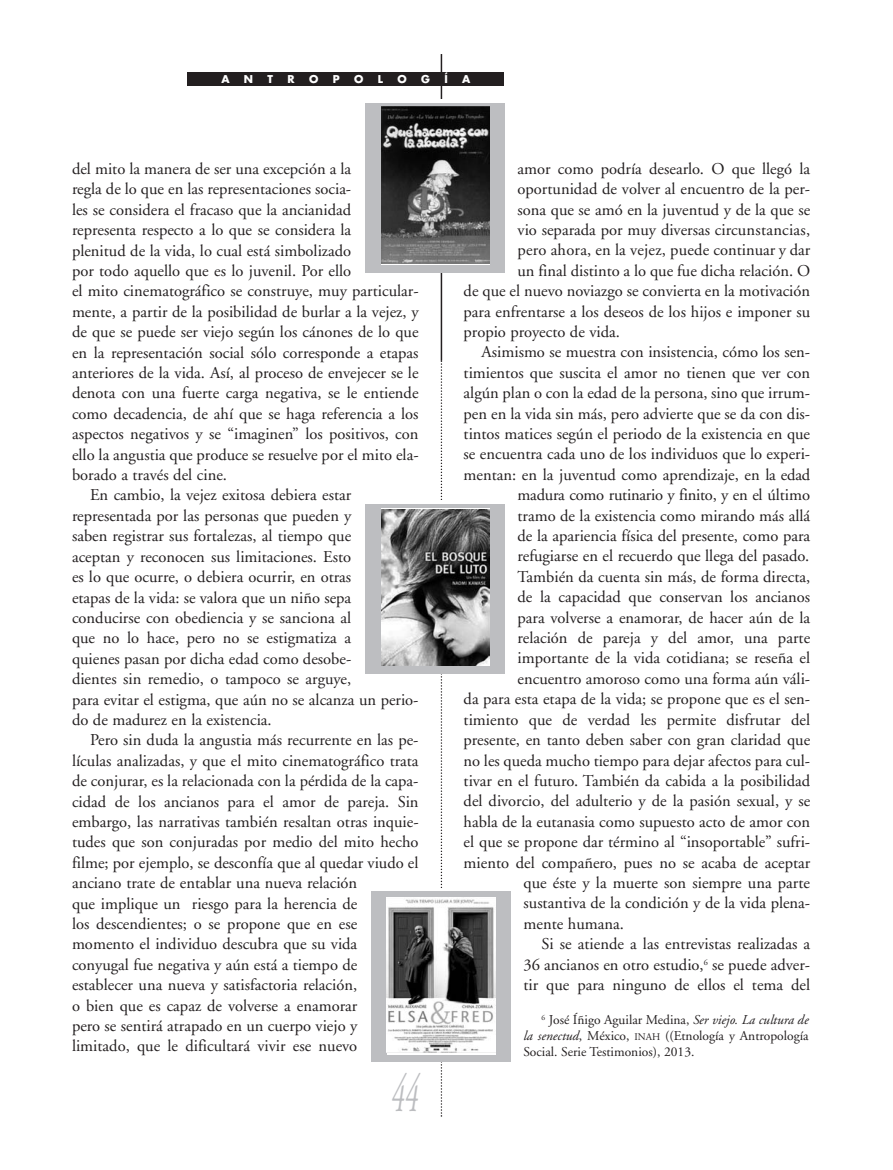
<style>
.page{position:relative;width:893px;height:1170px;background:#fff}
.page>*{position:absolute;margin:0;border:0;box-sizing:border-box;transform-origin:0 0}
.t1{font:italic 54px "Adobe Garamond";color:#bcbdc0;scale:.5 1}
.t2{font:16.5px "Adobe Garamond";color:#231f20}
.t3{font:13.5px/15.9px "Adobe Garamond";color:#231f20;text-align:justify}
.t4{font:700 10.5px "Futura";color:#fff}
.s1{font-style:italic}
.s2{font-size:10.2px}
</style>
<div class="page">
<hr style="left:441px;top:54px;width:1px;height:306px;background:#231f20">
<svg style="left:441px;top:360px;width:1px;height:756px"></svg>
<div style="left:188px;top:72px;width:316px;height:14px;background:#231f20"></div>
<div style="left:365px;top:99px;width:139px;height:173px;background:#fff"></div>
<div style="left:365px;top:103px;width:139px;height:169px;background:#bdbec1"></div>
<div style="left:381px;top:107px;width:109px;height:158px;background:#7a7a7a"></div>
<img style="left:382px;top:107px;width:108px;height:156px">
<svg style="left:365px;top:500px;width:139px;height:173px;background:#c2c3c5"></svg>
<img style="left:381px;top:509px;width:109px;height:156px">
<div style="left:371px;top:891px;width:139px;height:170px;background:#bdbec1"></div>
<svg style="left:387px;top:896px;width:109px;height:158px"></svg>
<img style="left:387px;top:896px;width:108px;height:156px">
<p class="t4" style="left:221px;top:74px;width:10px">A</p>
<p class="t4" style="left:244px;top:74px;width:11px">N</p>
<p class="t4" style="left:268px;top:74px;width:7px">T</p>
<p class="t4" style="left:288px;top:74px;width:9px">R</p>
<p class="t4" style="left:309px;top:74px;width:11px">O</p>
<p class="t4" style="left:333px;top:74px;width:8px">P</p>
<p class="t4" style="left:354px;top:74px;width:11px">O</p>
<p class="t4" style="left:378px;top:74px;width:7px">L</p>
<p class="t4" style="left:397px;top:74px;width:11px">O</p>
<p class="t4" style="left:421px;top:74px;width:10px">G</p>
<p class="t4" style="left:444px;top:74px;width:5px">Í</p>
<p class="t4" style="left:462px;top:74px;width:10px">A</p>
<p class="t2" style="left:72px;top:162px;width:281px">del mito la manera de ser una excepción a la</p>
<p class="t2" style="left:72px;top:182px;width:281px">regla de lo que en las representaciones socia-</p>
<p class="t2" style="left:72px;top:203px;width:281px">les se considera el fracaso que la ancianidad</p>
<p class="t2" style="left:72px;top:223px;width:281px">representa respecto a lo que se considera la</p>
<p class="t2" style="left:72px;top:244px;width:281px">plenitud de la vida, lo cual está simbolizado</p>
<p class="t2" style="left:72px;top:264px;width:281px">por todo aquello que es lo juvenil. Por ello</p>
<p class="t2" style="left:72px;top:284px;width:348px">el mito cinematográfico se construye, muy particular-</p>
<p class="t2" style="left:72px;top:305px;width:348px">mente, a partir de la posibilidad de burlar a la vejez, y</p>
<p class="t2" style="left:72px;top:325px;width:348px">de que se puede ser viejo según los cánones de lo que</p>
<p class="t2" style="left:72px;top:346px;width:348px">en la representación social sólo corresponde a etapas</p>
<p class="t2" style="left:72px;top:366px;width:348px">anteriores de la vida. Así, al proceso de envejecer se le</p>
<p class="t2" style="left:72px;top:386px;width:348px">denota con una fuerte carga negativa, se le entiende</p>
<p class="t2" style="left:72px;top:407px;width:348px">como decadencia, de ahí que se haga referencia a los</p>
<p class="t2" style="left:72px;top:427px;width:348px">aspectos negativos y se “imaginen” los positivos, con</p>
<p class="t2" style="left:72px;top:448px;width:348px">ello la angustia que produce se resuelve por el mito ela-</p>
<p class="t2" style="left:72px;top:468px;width:157px">borado a través del cine.</p>
<p class="t2" style="left:90px;top:488px;width:263px">En cambio, la vejez exitosa debiera estar</p>
<p class="t2" style="left:72px;top:509px;width:281px">representada por las personas que pueden y</p>
<p class="t2" style="left:72px;top:529px;width:281px">saben registrar sus fortalezas, al tiempo que</p>
<p class="t2" style="left:72px;top:550px;width:281px">aceptan y reconocen sus limitaciones. Esto</p>
<p class="t2" style="left:72px;top:570px;width:281px">es lo que ocurre, o debiera ocurrir, en otras</p>
<p class="t2" style="left:72px;top:590px;width:281px">etapas de la vida: se valora que un niño sepa</p>
<p class="t2" style="left:72px;top:611px;width:281px">conducirse con obediencia y se sanciona al</p>
<p class="t2" style="left:72px;top:631px;width:281px">que no lo hace, pero no se estigmatiza a</p>
<p class="t2" style="left:72px;top:652px;width:281px">quienes pasan por dicha edad como desobe-</p>
<p class="t2" style="left:72px;top:672px;width:281px">dientes sin remedio, o tampoco se arguye,</p>
<p class="t2" style="left:72px;top:692px;width:348px">para evitar el estigma, que aún no se alcanza un perio-</p>
<p class="t2" style="left:72px;top:713px;width:201px">do de madurez en la existencia.</p>
<p class="t2" style="left:90px;top:733px;width:330px">Pero sin duda la angustia más recurrente en las pe-</p>
<p class="t2" style="left:72px;top:754px;width:348px">lículas analizadas, y que el mito cinematográfico trata</p>
<p class="t2" style="left:72px;top:774px;width:348px">de conjurar, es la relacionada con la pérdida de la capa-</p>
<p class="t2" style="left:72px;top:794px;width:348px">cidad de los ancianos para el amor de pareja. Sin</p>
<p class="t2" style="left:72px;top:815px;width:348px">embargo, las narrativas también resaltan otras inquie-</p>
<p class="t2" style="left:72px;top:835px;width:348px">tudes que son conjuradas por medio del mito hecho</p>
<p class="t2" style="left:72px;top:855px;width:348px">filme; por ejemplo, se desconfía que al quedar viudo el</p>
<p class="t2" style="left:72px;top:876px;width:287px">anciano trate de entablar una nueva relación</p>
<p class="t2" style="left:72px;top:896px;width:287px">que implique un riesgo para la herencia de</p>
<p class="t2" style="left:72px;top:917px;width:287px">los descendientes; o se propone que en ese</p>
<p class="t2" style="left:72px;top:937px;width:287px">momento el individuo descubra que su vida</p>
<p class="t2" style="left:72px;top:957px;width:287px">conyugal fue negativa y aún está a tiempo de</p>
<p class="t2" style="left:72px;top:978px;width:287px">establecer una nueva y satisfactoria relación,</p>
<p class="t2" style="left:72px;top:998px;width:287px">o bien que es capaz de volverse a enamorar</p>
<p class="t2" style="left:72px;top:1019px;width:287px">pero se sentirá atrapado en un cuerpo viejo y</p>
<p class="t2" style="left:72px;top:1039px;width:287px">limitado, que le dificultará vivir ese nuevo</p>
<h1 class="t1" style="left:391px;top:1071px;width:57px">44</h1>
<p class="t2" style="left:518px;top:162px;width:294px">amor como podría desearlo. O que llegó la</p>
<p class="t2" style="left:518px;top:182px;width:294px">oportunidad de volver al encuentro de la per-</p>
<p class="t2" style="left:518px;top:203px;width:294px">sona que se amó en la juventud y de la que se</p>
<p class="t2" style="left:518px;top:223px;width:294px">vio separada por muy diversas circunstancias,</p>
<p class="t2" style="left:518px;top:243px;width:294px">pero ahora, en la vejez, puede continuar y dar</p>
<p class="t2" style="left:518px;top:264px;width:294px">un final distinto a lo que fue dicha relación. O</p>
<p class="t2" style="left:464px;top:284px;width:348px">de que el nuevo noviazgo se convierta en la motivación</p>
<p class="t2" style="left:464px;top:305px;width:348px">para enfrentarse a los deseos de los hijos e imponer su</p>
<p class="t2" style="left:464px;top:325px;width:158px">propio proyecto de vida.</p>
<p class="t2" style="left:482px;top:345px;width:330px">Asimismo se muestra con insistencia, cómo los sen-</p>
<p class="t2" style="left:464px;top:366px;width:348px">timientos que suscita el amor no tienen que ver con</p>
<p class="t2" style="left:464px;top:386px;width:348px">algún plan o con la edad de la persona, sino que irrum-</p>
<p class="t2" style="left:464px;top:407px;width:348px">pen en la vida sin más, pero advierte que se da con dis-</p>
<p class="t2" style="left:464px;top:427px;width:348px">tintos matices según el periodo de la existencia en que</p>
<p class="t2" style="left:464px;top:447px;width:348px">se encuentra cada uno de los individuos que lo experi-</p>
<p class="t2" style="left:464px;top:468px;width:348px">mentan: en la juventud como aprendizaje, en la edad</p>
<p class="t2" style="left:518px;top:488px;width:294px">madura como rutinario y finito, y en el último</p>
<p class="t2" style="left:518px;top:509px;width:294px">tramo de la existencia como mirando más allá</p>
<p class="t2" style="left:518px;top:529px;width:294px">de la apariencia física del presente, como para</p>
<p class="t2" style="left:518px;top:549px;width:293px">refugiarse en el recuerdo que llega del pasado.</p>
<p class="t2" style="left:518px;top:570px;width:294px">También da cuenta sin más, de forma directa,</p>
<p class="t2" style="left:518px;top:590px;width:294px">de la capacidad que conservan los ancianos</p>
<p class="t2" style="left:518px;top:610px;width:294px">para volverse a enamorar, de hacer aún de la</p>
<p class="t2" style="left:518px;top:631px;width:294px">relación de pareja y del amor, una parte</p>
<p class="t2" style="left:518px;top:651px;width:294px">importante de la vida cotidiana; se reseña el</p>
<p class="t2" style="left:518px;top:672px;width:294px">encuentro amoroso como una forma aún váli-</p>
<p class="t2" style="left:464px;top:692px;width:348px">da para esta etapa de la vida; se propone que es el sen-</p>
<p class="t2" style="left:464px;top:712px;width:348px">timiento que de verdad les permite disfrutar del</p>
<p class="t2" style="left:464px;top:733px;width:348px">presente, en tanto deben saber con gran claridad que</p>
<p class="t2" style="left:464px;top:753px;width:348px">no les queda mucho tiempo para dejar afectos para cul-</p>
<p class="t2" style="left:464px;top:774px;width:348px">tivar en el futuro. También da cabida a la posibilidad</p>
<p class="t2" style="left:464px;top:794px;width:348px">del divorcio, del adulterio y de la pasión sexual, y se</p>
<p class="t2" style="left:464px;top:814px;width:348px">habla de la eutanasia como supuesto acto de amor con</p>
<p class="t2" style="left:464px;top:835px;width:348px">el que se propone dar término al “insoportable” sufri-</p>
<p class="t2" style="left:464px;top:855px;width:348px">miento del compañero, pues no se acaba de aceptar</p>
<p class="t2" style="left:524px;top:876px;width:288px">que éste y la muerte son siempre una parte</p>
<p class="t2" style="left:524px;top:896px;width:288px">sustantiva de la condición y de la vida plena-</p>
<p class="t2" style="left:524px;top:916px;width:102px">mente humana.</p>
<p class="t2" style="left:542px;top:937px;width:270px">Si se atiende a las entrevistas realizadas a</p>
<p class="t2" style="left:524px;top:957px;width:288px">36 ancianos en otro estudio,<sup>6</sup> se puede adver-</p>
<p class="t2" style="left:524px;top:978px;width:288px">tir que para ninguno de ellos el tema del</p>
<p class="t3" style="left:523px;top:1013px;width:287px;text-indent:18px"><sup>6</sup> José Íñigo Aguilar Medina, <span class="s1">Ser viejo. La cultura de la senectud</span>, México, <span class="s2">INAH</span> ((Etnología y Antropología Social. Serie Testimonios), 2013.</p>
</div>
